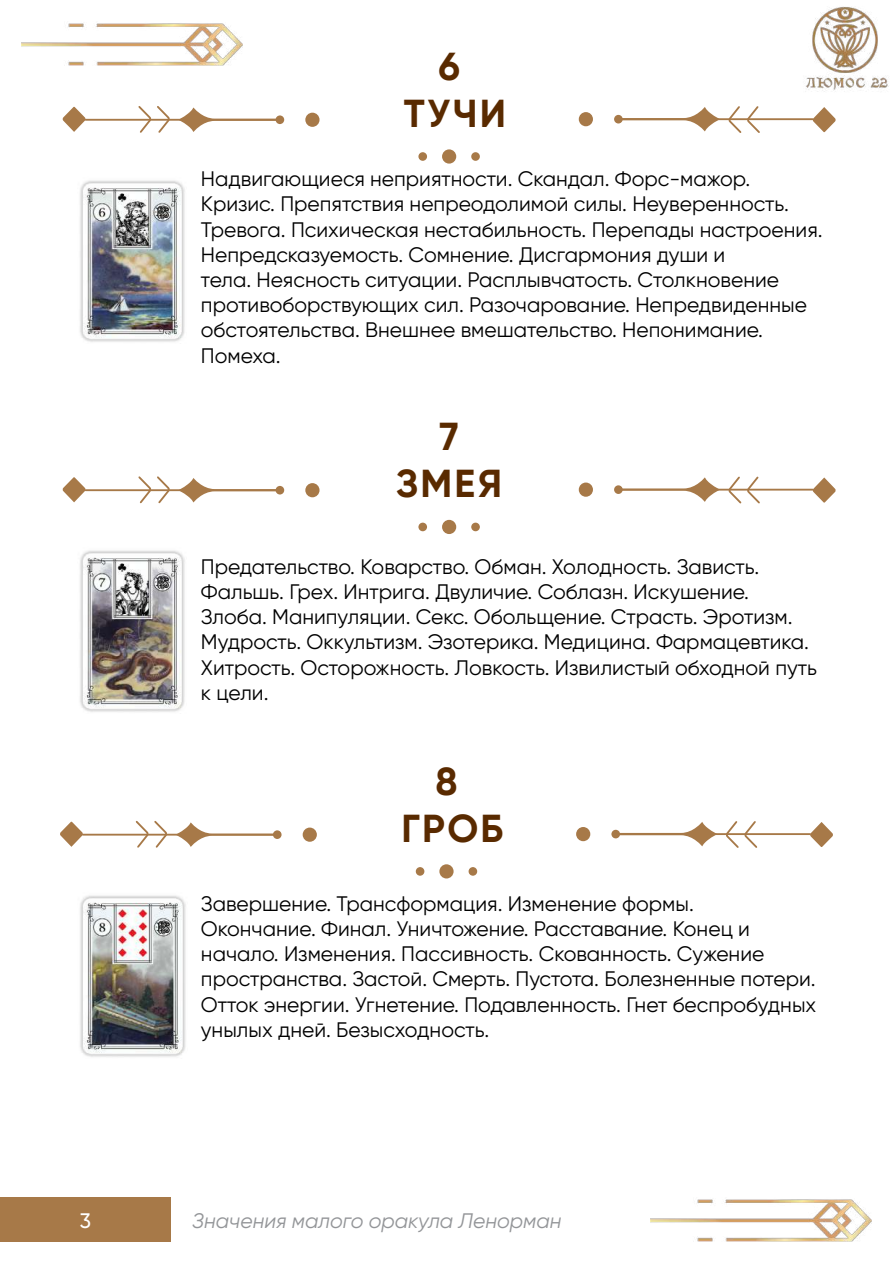
<style>
.page{position:relative;width:893px;height:1263px;background:#fff}
.page>*{position:absolute;margin:0;border:0;box-sizing:border-box;transform-origin:0 0}
.t1{font:700 39px/46.8px "Gilroy";letter-spacing:.06em;color:#592a00;text-align:center}
.t2{font:21px/25.2px "Gilroy";color:#000}
.t3{font:italic 21px "Gilroy";color:#939598}
.t4{font:500 21px "Gilroy";color:#fff}
</style>
<div class="page">
<img style="left:21px;top:23px;width:221px;height:42px">
<img style="left:651px;top:1199px;width:221px;height:43px">
<div style="left:0;top:1197px;width:171px;height:45px;background:#a77948"></div>
<img style="left:806px;top:6px;width:83px;height:86px">
<div style="left:471px;top:152px;width:9px;height:9px;background:#a77948;border-radius:50%"></div>
<div style="left:418px;top:152px;width:9px;height:9px;background:#a77948;border-radius:50%"></div>
<div style="left:442px;top:149px;width:14px;height:15px;background:#a77948;border-radius:50%"></div>
<div style="left:276px;top:115px;width:8px;height:9px;background:#a77948;border-radius:50%"></div>
<div style="left:305px;top:113px;width:14px;height:14px;background:#a77948;border-radius:50%"></div>
<svg style="left:178px;top:107px;width:102px;height:25px"></svg>
<svg style="left:137px;top:106px;width:35px;height:27px"></svg>
<svg style="left:62px;top:107px;width:24px;height:25px"></svg>
<hr style="left:86px;top:119px;width:98px;height:2px;background:#a77948">
<div style="left:614px;top:115px;width:9px;height:8px;background:#a77948;border-radius:50%"></div>
<div style="left:579px;top:112px;width:14px;height:14px;background:#a77948;border-radius:50%"></div>
<svg style="left:618px;top:107px;width:102px;height:25px"></svg>
<svg style="left:727px;top:106px;width:35px;height:27px"></svg>
<svg style="left:812px;top:107px;width:24px;height:25px"></svg>
<hr style="left:714px;top:118px;width:99px;height:2px;background:#a77948">
<img style="left:80px;top:180px;width:105px;height:162px">
<div style="left:471px;top:523px;width:9px;height:8px;background:#a77948;border-radius:50%"></div>
<div style="left:418px;top:523px;width:9px;height:8px;background:#a77948;border-radius:50%"></div>
<div style="left:442px;top:520px;width:14px;height:14px;background:#a77948;border-radius:50%"></div>
<div style="left:276px;top:486px;width:8px;height:8px;background:#a77948;border-radius:50%"></div>
<div style="left:305px;top:483px;width:14px;height:14px;background:#a77948;border-radius:50%"></div>
<svg style="left:178px;top:478px;width:102px;height:24px"></svg>
<svg style="left:137px;top:476px;width:35px;height:28px"></svg>
<svg style="left:62px;top:477px;width:24px;height:25px"></svg>
<hr style="left:86px;top:489px;width:98px;height:2px;background:#a77948">
<div style="left:614px;top:485px;width:9px;height:9px;background:#a77948;border-radius:50%"></div>
<div style="left:579px;top:482px;width:14px;height:15px;background:#a77948;border-radius:50%"></div>
<svg style="left:618px;top:477px;width:102px;height:25px"></svg>
<svg style="left:727px;top:476px;width:35px;height:28px"></svg>
<svg style="left:812px;top:477px;width:24px;height:25px"></svg>
<hr style="left:714px;top:489px;width:99px;height:2px;background:#a77948">
<img style="left:80px;top:550px;width:105px;height:162px">
<div style="left:469px;top:867px;width:8px;height:9px;background:#a77948;border-radius:50%"></div>
<div style="left:416px;top:867px;width:8px;height:9px;background:#a77948;border-radius:50%"></div>
<div style="left:439px;top:864px;width:15px;height:14px;background:#a77948;border-radius:50%"></div>
<div style="left:273px;top:830px;width:9px;height:9px;background:#a77948;border-radius:50%"></div>
<div style="left:303px;top:827px;width:14px;height:15px;background:#a77948;border-radius:50%"></div>
<svg style="left:176px;top:822px;width:101px;height:25px"></svg>
<svg style="left:134px;top:820px;width:35px;height:28px"></svg>
<svg style="left:60px;top:822px;width:23px;height:25px"></svg>
<hr style="left:83px;top:834px;width:98px;height:1px;background:#a77948">
<div style="left:611px;top:830px;width:9px;height:8px;background:#a77948;border-radius:50%"></div>
<div style="left:576px;top:827px;width:14px;height:14px;background:#a77948;border-radius:50%"></div>
<svg style="left:615px;top:822px;width:101px;height:24px"></svg>
<svg style="left:726px;top:821px;width:32px;height:27px"></svg>
<svg style="left:810px;top:822px;width:23px;height:25px"></svg>
<hr style="left:712px;top:833px;width:98px;height:2px;background:#a77948">
<img style="left:80px;top:895px;width:106px;height:162px">
<h1 class="t1" style="left:404px;top:43px;width:104px">6<br>ТУЧИ</h1>
<p class="t2" style="left:201px;top:166px;width:623px">Надвигающиеся неприятности. Скандал. Форс-мажор.<br>Кризис. Препятствия непреодолимой силы. Неуверенность.<br>Тревога. Психическая нестабильность. Перепады настроения.<br>Непредсказуемость. Сомнение. Дисгармония души и<br>тела. Неясность ситуации. Расплывчатость. Столкновение противоборствующих сил. Разочарование. Непредвиденные обстоятельства. Внешнее вмешательство. Непонимание.<br>Помеха.</p>
<h1 class="t1" style="left:396px;top:413px;width:107px">7<br>ЗМЕЯ</h1>
<p class="t2" style="left:201px;top:554px;width:617px">Предательство. Коварство. Обман. Холодность. Зависть.<br>Фальшь. Грех. Интрига. Двуличие. Соблазн. Искушение.<br>Злоба. Манипуляции. Секс. Обольщение. Страсть. Эротизм.<br>Мудрость. Оккультизм. Эзотерика. Медицина. Фармацевтика.<br>Хитрость. Осторожность. Ловкость. Извилистый обходной путь к цели.</p>
<h1 class="t1" style="left:401px;top:757px;width:104px">8<br>ГРОБ</h1>
<p class="t2" style="left:201px;top:891px;width:617px">Завершение. Трансформация. Изменение формы.<br>Окончание. Финал. Уничтожение. Расставание. Конец и начало. Изменения. Пассивность. Скованность. Сужение пространства. Застой. Смерть. Пустота. Болезненные потери.<br>Отток энергии. Угнетение. Подавленность. Гнет беспробудных унылых дней. Безысходность.</p>
<p class="t4" style="left:80px;top:1208px;width:13px">3</p>
<p class="t3" style="left:192px;top:1208px;width:371px">Значения малого оракула Ленорман</p>
</div>
